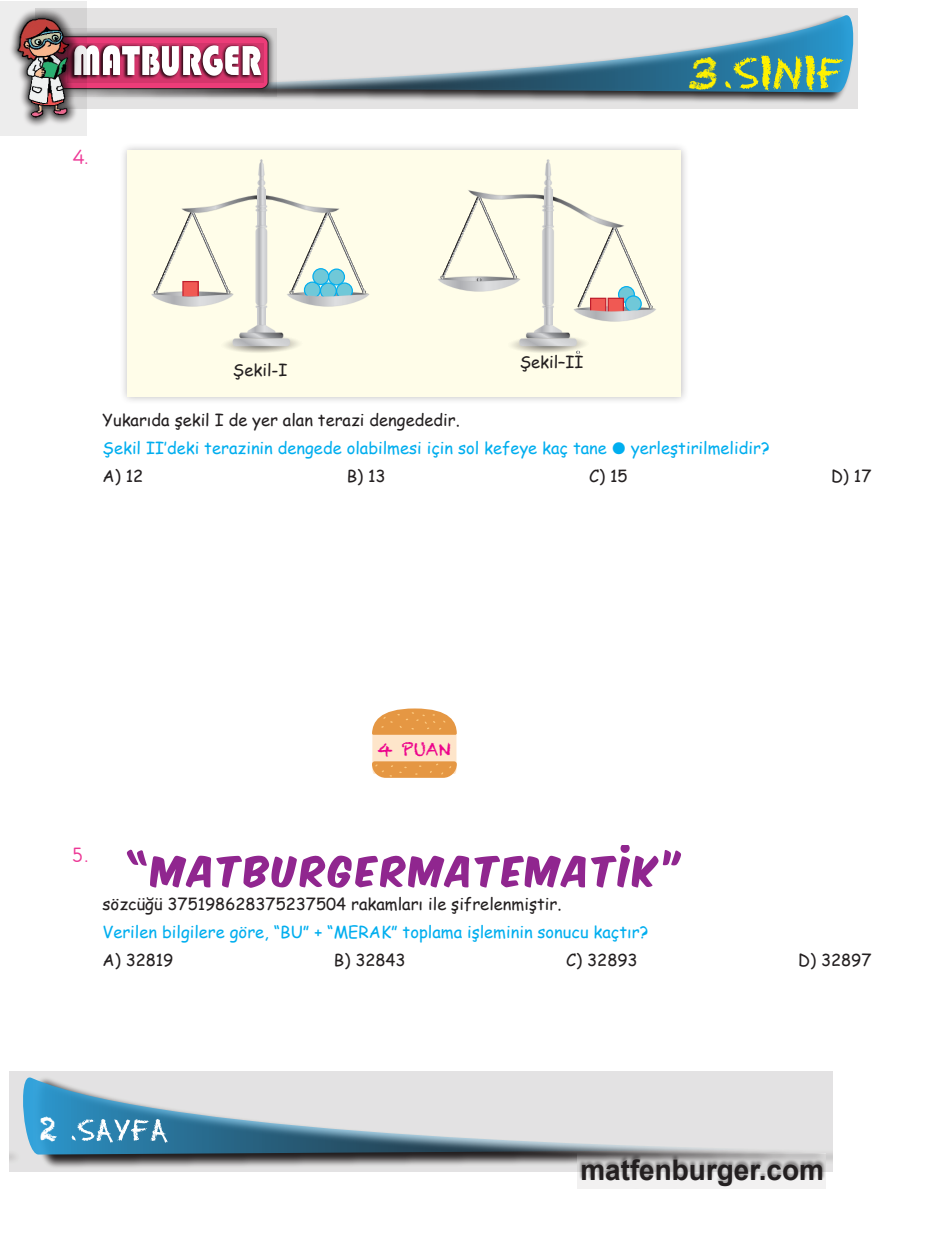
<style>
.page{position:relative;width:936px;height:1234px;background:#fff}
.page>*{position:absolute;margin:0;border:0;box-sizing:border-box;transform-origin:0 0}
.t1{font:45px "Chalkduster";color:#fff101}
.t2{font:33px "Chalkduster";color:#fff}
.t3{font:700 28.35px "Arial";color:#231f20}
.t4{font:18px "ALFABET98 Normal";color:#ed3896}
.t5{font:16.95px "Chalkduster";color:#ed028c}
.Soru_Bold{font:16.5px "Comic Sans MS";color:#00aeef}
.Soru_Regular{font:16.5px "Comic Sans MS";color:#231f20}
.Şıklar_Yaslı{font:16.5px "Comic Sans MS";color:#231f20}
</style>
<div class="page">
<svg style="left:9px;top:1071px;width:823px;height:100px;background:#b8b7b8"></svg>
<svg style="left:86px;top:9px;width:771px;height:100px;background:#c9c8c8"></svg>
<svg style="left:86px;top:15px;width:767px;height:77px;background:#abbdc7"></svg>
<svg style="left:577px;top:1153px;width:248px;height:34px"></svg>
<svg style="left:724px;top:55px;width:119px;height:36px;background:#6aa67b"></svg>
<svg style="left:86px;top:28px;width:190px;height:69px;background:#a2a1a1"></svg>
<svg style="left:86px;top:36px;width:183px;height:53px"></svg>
<svg style="left:0;top:1px;width:86px;height:134px;background:#e1d8db"></svg>
<img style="left:10px;top:11px;width:66px;height:115px">
<svg style="left:23px;top:1077px;width:800px;height:77px;background:#b4c5ce"></svg>
<svg style="left:71px;top:1118px;width:96px;height:24px"></svg>
<div style="left:119px;top:142px;width:570px;height:262px;background:#231f20;opacity:.3"></div>
<div style="left:127px;top:150px;width:553px;height:246px;background:#fffde9"></div>
<svg style="left:259px;top:309px;width:5px;height:14px"></svg>
<div style="left:257px;top:307px;width:9px;height:18px;border:1px solid #fff"></div>
<svg style="left:225px;top:324px;width:74px;height:29px"></svg>
<svg style="left:151px;top:159px;width:218px;height:149px"></svg>
<svg style="left:438px;top:159px;width:217px;height:195px"></svg>
<svg style="left:127px;top:849px;width:458px;height:38px"></svg>
<svg style="left:591px;top:845px;width:90px;height:42px"></svg>
<svg style="left:372px;top:708px;width:85px;height:69px;background:#f1be87"></svg>
<p class="t4" style="left:73px;top:145px;width:17px">4.</p>
<h1 class="t1" style="left:687px;top:47px;width:32px">3</h1>
<p class="Soru_Regular" style="left:233px;top:358px;width:56px">Şekil-I</p>
<p class="Soru_Regular" style="left:519px;top:349px;width:65px">Şekil–II</p>
<p class="Soru_Regular" style="left:103px;top:407px;width:358px">Yukarıda şekil I de yer alan terazi dengededir.</p>
<p class="Soru_Bold" style="left:103px;top:435px;width:668px">Şekil II’deki terazinin dengede olabilmesi için sol kefeye kaç tane ● yerleştirilmelidir?</p>
<p class="Şıklar_Yaslı" style="left:103px;top:463px;width:42px">A) 12</p>
<p class="Şıklar_Yaslı" style="left:346px;top:463px;width:40px">B) 13</p>
<p class="Şıklar_Yaslı" style="left:589px;top:463px;width:40px">C) 15</p>
<p class="Şıklar_Yaslı" style="left:831px;top:463px;width:42px">D) 17</p>
<p class="t5" style="left:377px;top:737px;width:74px">4 PUAN</p>
<p class="t4" style="left:73px;top:843px;width:17px">5.</p>
<p class="Soru_Regular" style="left:103px;top:891px;width:460px">sözcüğü 375198628375237504 rakamları ile şifrelenmiştir.</p>
<p class="Soru_Bold" style="left:103px;top:919px;width:547px">Verilen bilgilere göre, “BU” + “MERAK” toplama işleminin sonucu kaçtır?</p>
<p class="Şıklar_Yaslı" style="left:103px;top:947px;width:72px">A) 32819</p>
<p class="Şıklar_Yaslı" style="left:334px;top:947px;width:73px">B) 32843</p>
<p class="Şıklar_Yaslı" style="left:566px;top:947px;width:73px">C) 32893</p>
<p class="Şıklar_Yaslı" style="left:798px;top:947px;width:75px">D) 32897</p>
<h2 class="t2" style="left:39px;top:1109px;width:20px">2</h2>
<h3 class="t3" style="left:580px;top:1150px;width:245px">matfenburger.com</h3>
</div>
